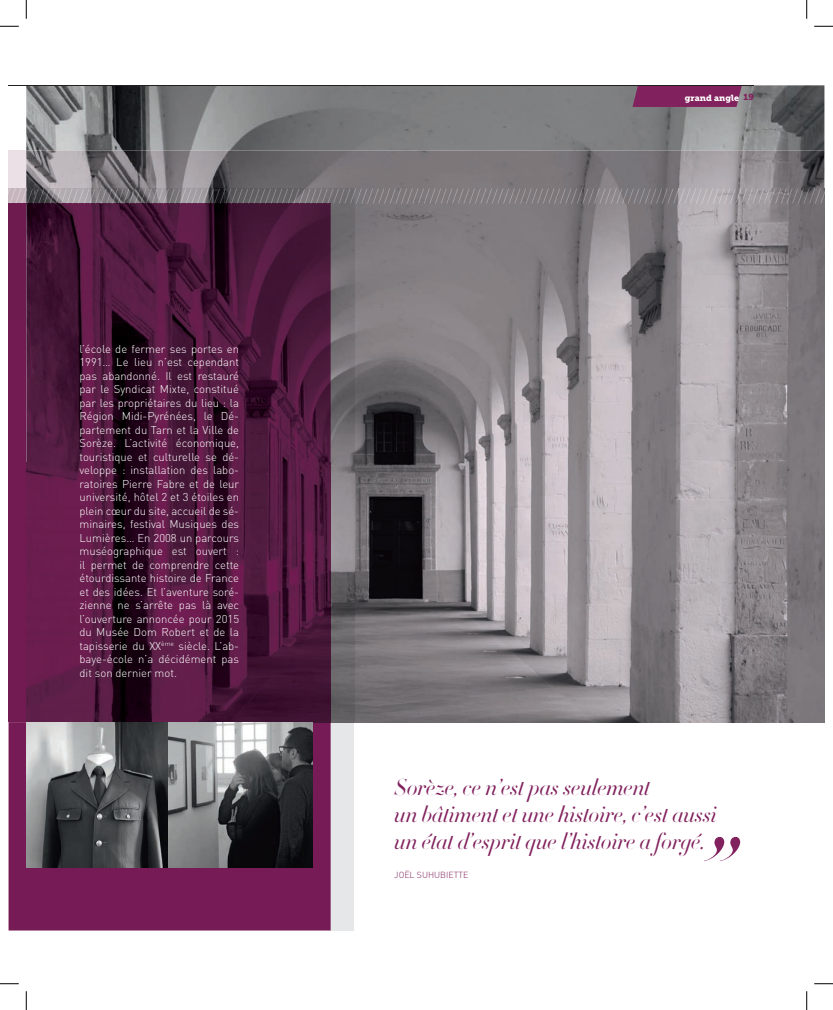
<style>
.page{position:relative;width:833px;height:1010px;background:#fff}
.page>*{position:absolute;margin:0;border:0;box-sizing:border-box;transform-origin:0 0}
.t1{font:105.75px "Didot HTF L96 Light Ital";color:#81215d}
.t2{font:22.5px/27px "Didot HTF L96 Light Ital";color:#81215d}
.t3{font:300 11.25px/13.5px "DIN";color:#fff;text-align:justify}
.t4{font:300 8.75px "DIN";color:#81215d}
.t5{font:8.75px "Museo Slab 900";color:#fff}
.s1{color:#81215d}
</style>
<div class="page">
<img style="left:26px;top:85px;width:797px;height:65px">
<div style="left:632px;top:86px;width:109px;height:21px;background:#81215d"></div>
<div style="left:9px;top:150px;width:17px;height:38px;background:#ebe0e5"></div>
<img style="left:26px;top:150px;width:797px;height:572px">
<hr style="left:9px;top:85px;width:744px;height:1px;background:#231f20">
<div style="left:330px;top:722px;width:24px;height:208px;background:#e6e7e9"></div>
<svg style="left:330px;top:722px;width:24px;height:1px"></svg>
<div style="left:9px;top:722px;width:321px;height:208px;background:#761b55"></div>
<img style="left:26px;top:722px;width:304px;height:1px">
<div style="left:9px;top:321px;width:17px;height:401px;background:#721b52"></div>
<div style="left:9px;top:203px;width:17px;height:118px;background:#6e1b4f"></div>
<img style="left:26px;top:188px;width:328px;height:15px">
<img style="left:26px;top:203px;width:304px;height:1px">
<div style="left:9px;top:188px;width:17px;height:15px;background:#c7b5bd"></div>
<img style="left:26px;top:722px;width:286px;height:144px">
<svg style="left:0;top:25px;width:19px;height:2px"></svg>
<svg style="left:814px;top:25px;width:18px;height:2px"></svg>
<svg style="left:0;top:983px;width:19px;height:1px"></svg>
<svg style="left:814px;top:983px;width:18px;height:1px"></svg>
<svg style="left:25px;top:0;width:2px;height:19px"></svg>
<svg style="left:25px;top:991px;width:2px;height:18px"></svg>
<svg style="left:806px;top:0;width:1px;height:19px"></svg>
<svg style="left:806px;top:991px;width:1px;height:18px"></svg>
<p class="t3" style="left:79px;top:342px;width:161px">l’école de fermer ses portes en 1991… Le lieu n’est cependant pas abandonné. Il est restauré par le Syndicat Mixte, constitué par les propriétaires du lieu : la Région Midi-Pyrénées, le Dé&shy;partement du Tarn et la Ville de Sorèze. L’activité économique, touristique et culturelle se dé&shy;veloppe : installation des labo&shy;ratoires Pierre Fabre et de leur université, hôtel 2 et 3 étoiles en plein cœur du site, accueil de sé&shy;minaires, festival Musiques des Lumières… En 2008 un parcours muséographique est ouvert : il permet de comprendre cette étourdissante histoire de France et des idées. Et l’aventure soré&shy;zienne ne s’arrête pas là avec l’ouverture annoncée pour 2015 du Musée Dom Robert et de la tapisserie du XX<sup>ème</sup> siècle. L’ab&shy;baye-école n’a décidément pas dit son dernier mot.</p>
<p class="t5" style="left:684px;top:92px;width:70px">grand angle <span class="s1">19</span></p>
<h2 class="t2" style="left:394px;top:774px;width:323px">Sorèze, ce n’est pas seulement<br>un bâtiment et une histoire, c’est aussi un état d’esprit que l’histoire a forgé.</h2>
<h1 class="t1" style="left:696px;top:810px;width:37px">”</h1>
<p class="t4" style="left:394px;top:869px;width:75px">JOËL SUHUBIETTE</p>
</div>
